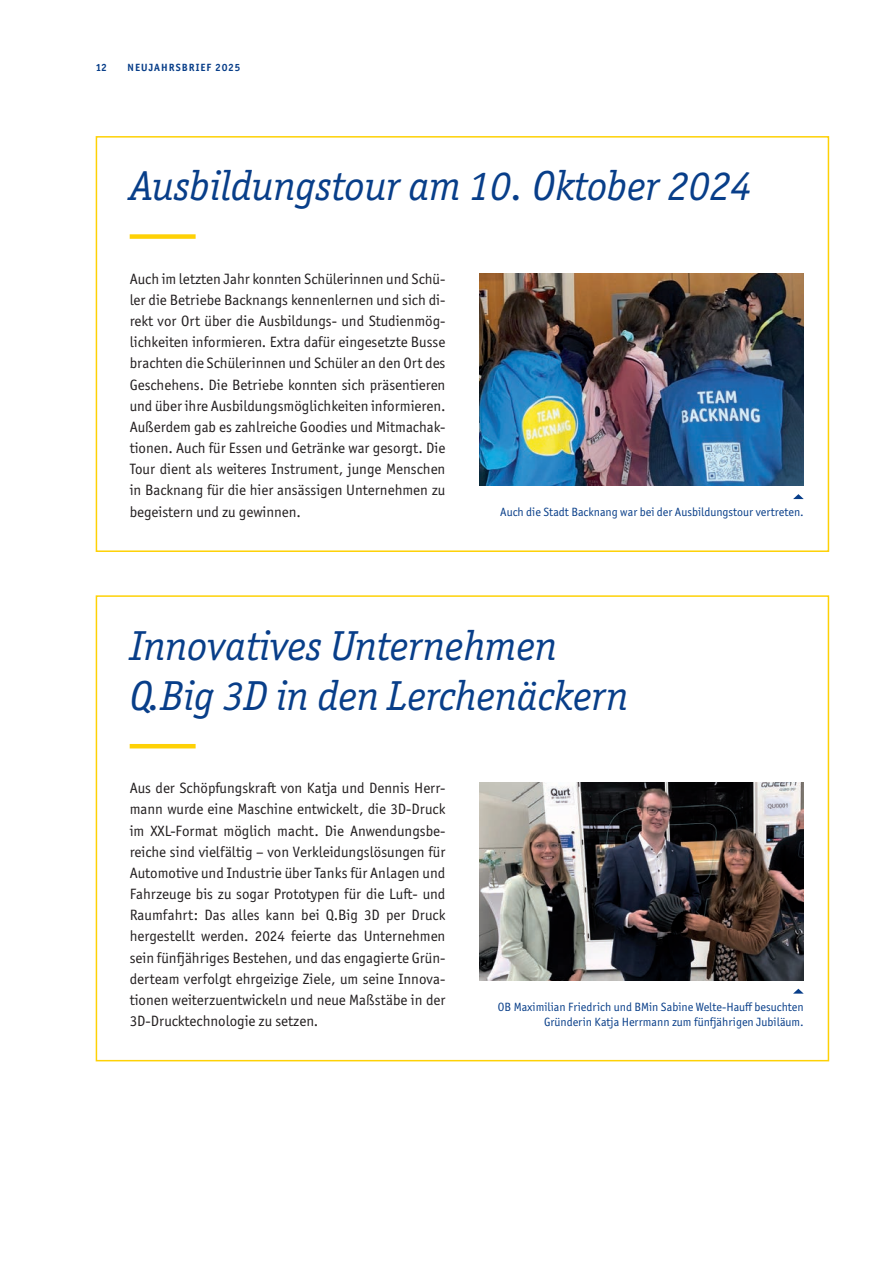
<style>
.page{position:relative;width:893px;height:1263px;background:#fff}
.page>*{position:absolute;margin:0;border:0;box-sizing:border-box;transform-origin:0 0}
.t1{font:italic 42px/49.5px "Officina Serif ITC Pro";color:#083e89}
.t2{font:15px/21.1px "Officina Sans ITC Pro";color:#231f20;text-align:justify}
.t3{font:12px/15px "Officina Sans ITC Pro";color:#083e89;text-align:right}
.t4{font:700 10.5px "Officina Sans ITC Pro";letter-spacing:.1em;color:#083e89}
</style>
<div class="page">
<div style="left:96px;top:136px;width:733px;height:416px;border:2px solid #fed105"></div>
<img style="left:479px;top:273px;width:325px;height:213px">
<svg style="left:793px;top:494px;width:11px;height:5px"></svg>
<div style="left:130px;top:234px;width:66px;height:5px;background:#fed105"></div>
<div style="left:96px;top:595px;width:733px;height:466px;border:2px solid #fed105"></div>
<img style="left:479px;top:782px;width:325px;height:198px">
<svg style="left:793px;top:989px;width:11px;height:5px"></svg>
<hr style="left:130px;top:744px;width:66px;height:4px;background:#fed105">
<p class="t4" style="left:96px;top:61px;width:13px">12</p>
<p class="t4" style="left:128px;top:61px;width:114px">NEUJAHRSBRIEF 2025</p>
<h1 class="t1" style="left:130px;top:161px;width:624px">Ausbildungstour am 10. Oktober 2024</h1>
<p class="t2" style="left:130px;top:268px;width:317px">Auch im letzten Jahr konnten Schülerinnen und Schü&shy;ler die Betriebe Backnangs kennenlernen und sich di&shy;rekt vor Ort über die Ausbildungs- und Studienmög&shy;lichkeiten informieren. Extra dafür eingesetzte Busse brachten die Schülerinnen und Schüler an den Ort des Geschehens. Die Betriebe konnten sich präsentieren und über ihre Ausbildungsmöglichkeiten informieren.<br>Außerdem gab es zahlreiche Goodies und Mitmachak&shy;tionen. Auch für Essen und Getränke war gesorgt. Die Tour dient als weiteres Instrument, junge Menschen in Backnang für die hier ansässigen Unternehmen zu begeistern und zu gewinnen.</p>
<p class="t3" style="left:500px;top:505px;width:305px">Auch die Stadt Backnang war bei der Ausbildungstour vertreten.</p>
<h1 class="t1" style="left:130px;top:621px;width:500px">Innovatives Unternehmen<br>Q.Big 3D in den Lerchenäckern</h1>
<p class="t2" style="left:130px;top:778px;width:317px">Aus der Schöpfungskraft von Katja und Dennis Herr&shy;mann wurde eine Maschine entwickelt, die 3D-Druck im XXL-Format möglich macht. Die Anwendungsbe&shy;reiche sind vielfältig – von Verkleidungslösungen für Automotive und Industrie über Tanks für Anlagen und Fahrzeuge bis zu sogar Prototypen für die Luft- und Raumfahrt: Das alles kann bei Q.Big 3D per Druck hergestellt werden. 2024 feierte das Unternehmen sein fünfjähriges Bestehen, und das engagierte Grün&shy;derteam verfolgt ehrgeizige Ziele, um seine Innova&shy;tionen weiterzuentwickeln und neue Maßstäbe in der 3D-Drucktechnologie zu setzen.</p>
<p class="t3" style="left:498px;top:999px;width:307px">OB Maximilian Friedrich und BMin Sabine Welte-Hauff besuchten<br>Gründerin Katja Herrmann zum fünfjährigen Jubiläum.</p>
</div>
